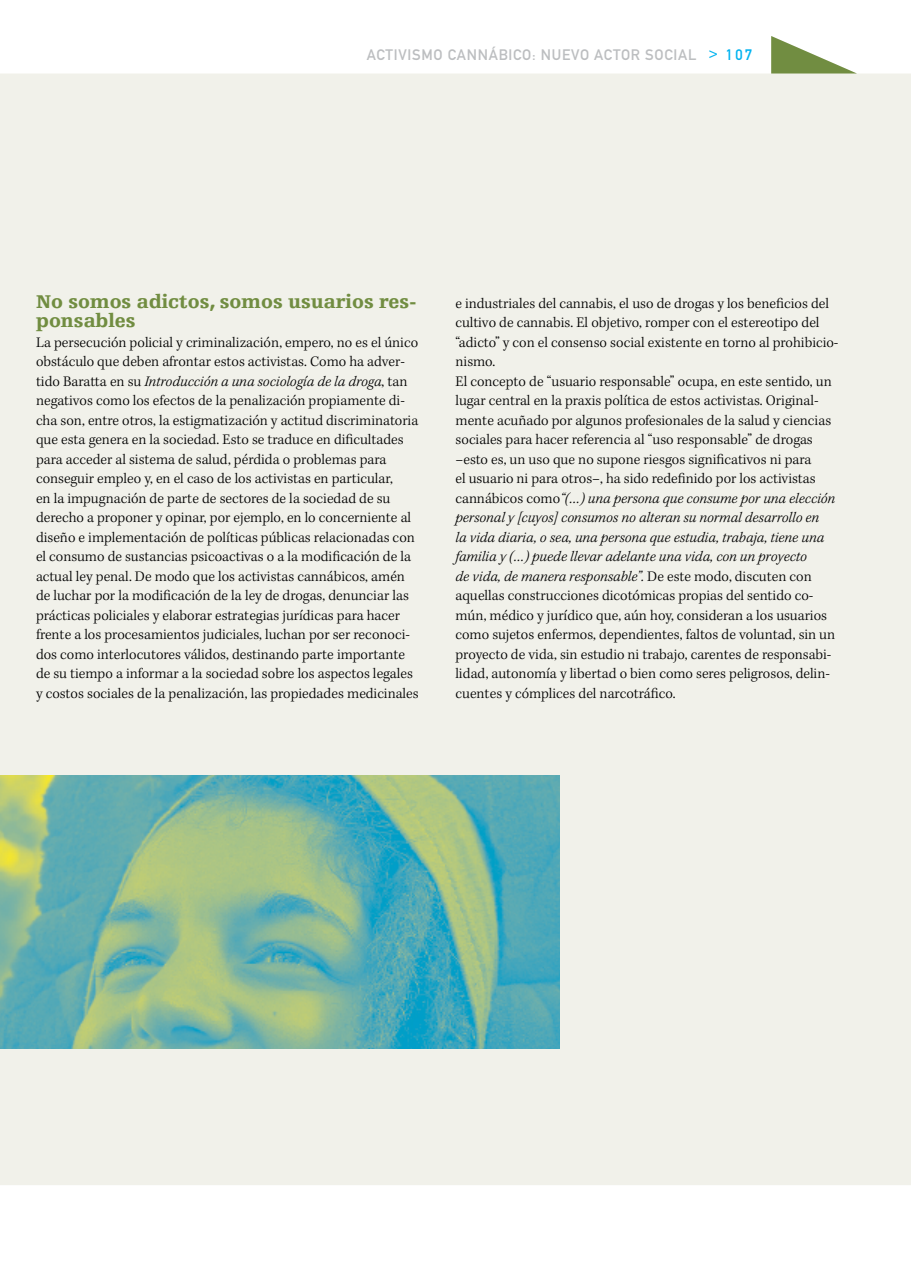
<style>
.page{position:relative;width:911px;height:1263px;background:#fff}
.page>*{position:absolute;margin:0;border:0;box-sizing:border-box;transform-origin:0 0}
.t1{font:900 19.5px/19.5px "Egyptienne F";color:#718d41}
.t2{font:300 15px/19.5px "Kepler Std";color:#000}
.t3{font:15px "DIN Mittelschrift";letter-spacing:.05em;color:#bcbec0}
.s1{color:#00b3f0}
.s2{font-style:italic}
</style>
<div class="page">
<div style="left:0;top:73px;width:911px;height:1112px;background:#f1f1ea"></div>
<svg style="left:771px;top:36px;width:86px;height:38px"></svg>
<img style="left:0;top:776px;width:559px;height:273px">
<p class="t3" style="left:367px;top:46px;width:387px">ACTIVISMO CANNÁBICO: NUEVO ACTOR SOCIAL <span class="s1">&gt; 107</span></p>
<p class="t1" style="left:36px;top:292px;width:382px">No somos adictos, somos usuarios res&shy;ponsables</p>
<p class="t2" style="left:36px;top:333px;width:384px">La persecución policial y criminalización, empero, no es el único obstáculo que deben afrontar estos activistas. Como ha adver&shy;tido Baratta en su <span class="s2">Introducción a una sociología de la droga</span>, tan negativos como los efectos de la penalización propiamente di&shy;cha son, entre otros, la estigmatización y actitud discriminatoria que esta genera en la sociedad. Esto se traduce en dificultades para acceder al sistema de salud, pérdida o problemas para conseguir empleo y, en el caso de los activistas en particular,<br>en la impugnación de parte de sectores de la sociedad de su derecho a proponer y opinar, por ejemplo, en lo concerniente al diseño e implementación de políticas públicas relacionadas con el consumo de sustancias psicoactivas o a la modificación de la actual ley penal. De modo que los activistas cannábicos, amén de luchar por la modificación de la ley de drogas, denunciar las prácticas policiales y elaborar estrategias jurídicas para hacer frente a los procesamientos judiciales, luchan por ser reconoci&shy;dos como interlocutores válidos, destinando parte importante de su tiempo a informar a la sociedad sobre los aspectos legales y costos sociales de la penalización, las propiedades medicinales</p>
<p class="t2" style="left:455px;top:294px;width:384px">e industriales del cannabis, el uso de drogas y los beneficios del cultivo de cannabis. El objetivo, romper con el estereotipo del “adicto” y con el consenso social existente en torno al prohibicio&shy;nismo.<br>El concepto de “usuario responsable” ocupa, en este sentido, un lugar central en la praxis política de estos activistas. Original&shy;mente acuñado por algunos profesionales de la salud y ciencias sociales para hacer referencia al “uso responsable” de drogas –esto es, un uso que no supone riesgos significativos ni para<br>el usuario ni para otros–, ha sido redefinido por los activistas cannábicos como<span class="s2">“(…) una persona que consume por una elección personal y [cuyos] consumos no alteran su normal desarrollo en<br>la vida diaria, o sea, una persona que estudia, trabaja, tiene una familia y (…) puede llevar adelante una vida, con un proyecto<br>de vida, de manera responsable”.</span> De este modo, discuten con aquellas construcciones dicotómicas propias del sentido co&shy;mún, médico y jurídico que, aún hoy, consideran a los usuarios como sujetos enfermos, dependientes, faltos de voluntad, sin un proyecto de vida, sin estudio ni trabajo, carentes de responsabi&shy;lidad, autonomía y libertad o bien como seres peligrosos, delin&shy;cuentes y cómplices del narcotráfico.</p>
</div>
